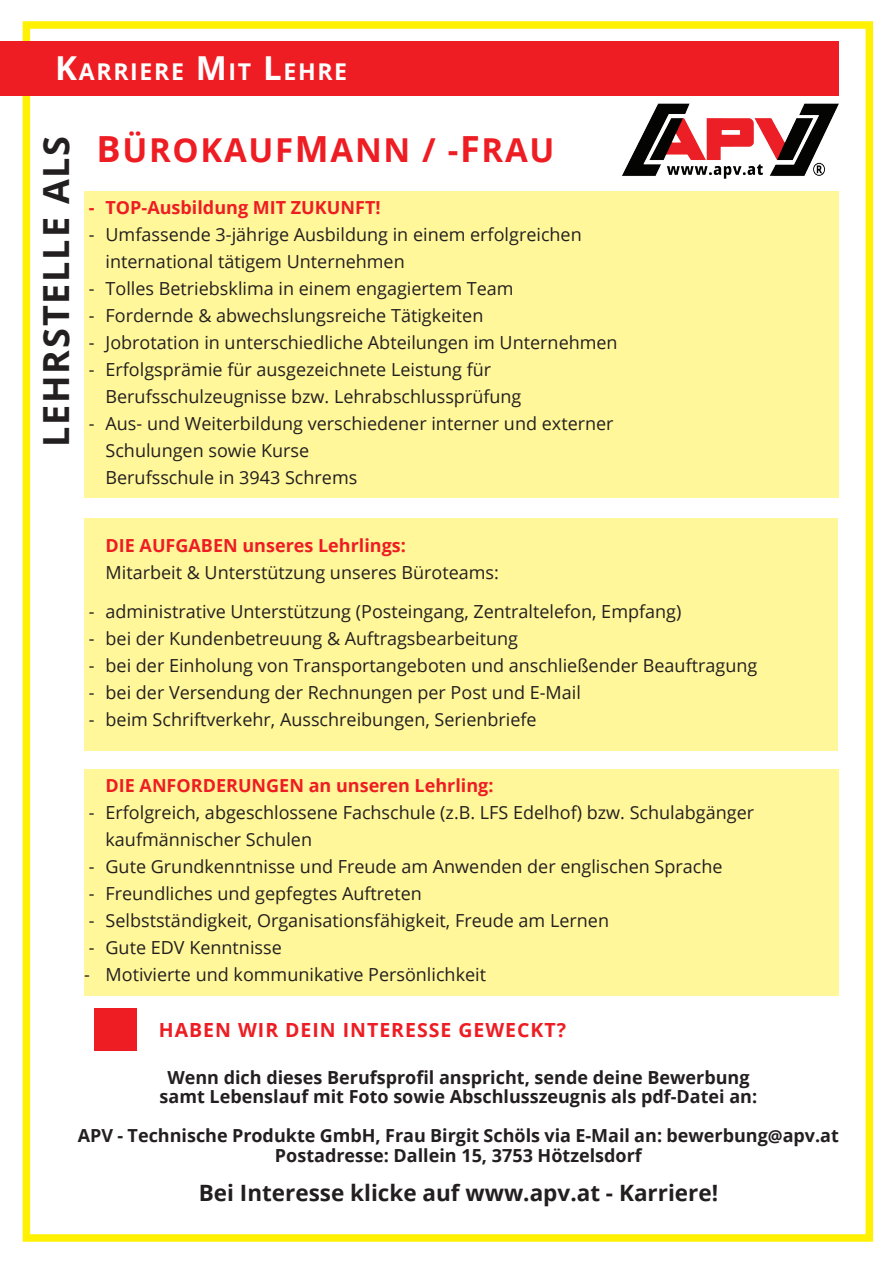
<style>
.page{position:relative;width:893px;height:1263px;background:#fff}
.page>*{position:absolute;margin:0;border:0;box-sizing:border-box;transform-origin:0 0}
.t1{font:700 36px "Open Sans";letter-spacing:.05em;color:#231f20}
.t2{font:700 33px "Open Sans";letter-spacing:.05em;color:#ee1d23}
.t3{font:700 23.1px "Open Sans";letter-spacing:.07em;color:#fff}
.t4{font:700 22.5px "Open Sans";color:#231f20}
.t5{font:700 19.5px "Open Sans";letter-spacing:.05em;color:#ee1d23}
.t6{font:18px/27px "Open Sans";color:#231f20}
.t7{font:700 18px/19.5px "Open Sans";color:#231f20;text-align:center}
.t8{font:700 18px "Open Sans";color:#ee1d23}
.s1{font-size:33px}
.s2{font-size:36px}
.s3{font-size:16.5px}
</style>
<div class="page">
<div style="left:23px;top:21px;width:850px;height:1221px;border:8px solid #fff101"></div>
<div style="left:84px;top:191px;width:755px;height:306px;background:#fff79a"></div>
<div style="left:94px;top:1008px;width:42px;height:42px;background:#ee1d23"></div>
<div style="left:1px;top:41px;width:838px;height:54px;background:#ee1d23"></div>
<div style="left:84px;top:518px;width:754px;height:232px;background:#fff79a"></div>
<img style="left:594px;top:95px;width:245px;height:84px">
<div style="left:84px;top:770px;width:755px;height:226px;background:#fff79a"></div>
<p class="t3" style="left:55px;top:55px;width:293px"><span class="s1">K</span>ARRIERE <span class="s1">M</span>IT <span class="s1">L</span>EHRE</p>
<h1 class="t1" style="left:31px;top:447px;width:313px;rotate:-90deg">LEhrstelle als</h1>
<h2 class="t2" style="left:97px;top:127px;width:285px"><span class="s2">b</span> üro kauf <span class="s2">m</span>ann</h2>
<h2 class="t2" style="left:422px;top:127px;width:128px">/ -<span class="s2">f</span> rau</h2>
<p class="t8" style="left:89px;top:194px;width:293px">- TOP-Ausbildung MIT ZUKUNFT!</p>
<p class="t6" style="left:106px;top:220px;width:478px;text-indent:-17px">- Umfassende 3-jährige Ausbildung in einem erfolgreichen international tätigem Unternehmen</p>
<p class="t6" style="left:89px;top:274px;width:426px">- Tolles Betriebsklima in einem engagiertem Team</p>
<p class="t6" style="left:89px;top:301px;width:396px">- Fordernde &amp; abwechslungsreiche Tätigkeiten</p>
<p class="t6" style="left:89px;top:328px;width:530px">- Jobrotation in unterschiedliche Abteilungen im Unternehmen</p>
<p class="t6" style="left:106px;top:355px;width:417px;text-indent:-17px">- Erfolgsprämie für ausgezeichnete Leistung für<br>Berufsschulzeugnisse bzw. Lehrabschlussprüfung</p>
<p class="t6" style="left:106px;top:409px;width:510px;text-indent:-17px">- Aus- und Weiterbildung verschiedener interner und externer<br>Schulungen sowie Kurse<br>Berufsschule in 3943 Schrems</p>
<p class="t8" style="left:106px;top:532px;width:302px">DIE AUFGABEN unseres Lehrlings:</p>
<p class="t6" style="left:106px;top:558px;width:395px">Mitarbeit &amp; Unterstützung unseres Büroteams:</p>
<p class="t6" style="left:89px;top:597px;width:594px">- administrative Unterstützung (Posteingang, Zentraltelefon, Empfang)</p>
<p class="t6" style="left:89px;top:624px;width:431px">- bei der Kundenbetreuung &amp; Auftragsbearbeitung</p>
<p class="t6" style="left:89px;top:651px;width:670px">- bei der Einholung von Transportangeboten und anschließender Beauftragung</p>
<p class="t6" style="left:89px;top:678px;width:493px">- bei der Versendung der Rechnungen per Post und E-Mail</p>
<p class="t6" style="left:89px;top:705px;width:449px">- beim Schriftverkehr, Ausschreibungen, Serienbriefe</p>
<p class="t8" style="left:106px;top:772px;width:389px">DIE ANFORDERUNGEN an unseren Lehrling:</p>
<p class="t6" style="left:106px;top:798px;width:650px;text-indent:-17px">- Erfolgreich, abgeschlossene Fachschule (z.B. LFS Edelhof) bzw. Schulabgänger kaufmännischer Schulen</p>
<p class="t6" style="left:89px;top:852px;width:635px">- Gute Grundkenntnisse und Freude am Anwenden der englischen Sprache</p>
<p class="t6" style="left:89px;top:879px;width:334px">- Freundliches und gepfegtes Auftreten</p>
<p class="t6" style="left:89px;top:906px;width:522px">- Selbstständigkeit, Organisationsfähigkeit, Freude am Lernen</p>
<p class="t6" style="left:89px;top:933px;width:194px">- Gute EDV Kenntnisse</p>
<p class="t6" style="left:84px;top:960px;width:403px">- Motivierte und kommunikative Persönlichkeit</p>
<p class="t5" style="left:159px;top:1016px;width:329px">HABEN WIR DEIN INTERESSE gewe</p>
<p class="t5" style="left:517px;top:1016px;width:50px">ckt?</p>
<p class="t7" style="left:160px;top:1067px;width:599px">Wenn dich dieses Berufsprofil anspricht, sende deine Bewerbung samt Lebenslauf mit Foto sowie Abschlusszeugnis als pdf-Datei an:</p>
<p class="t7" style="left:78px;top:1126px;width:763px">APV - Technische Produkte GmbH, Frau Birgit Schöls via E-Mail an: bewerbung<span class="s3">@</span>apv.at<br>Postadresse: Dallein 15, 3753 H ötzelsdorf</p>
<p class="t4" style="left:199px;top:1177px;width:521px">Bei Interesse klicke auf www.apv.at - Karriere!</p>
</div>
